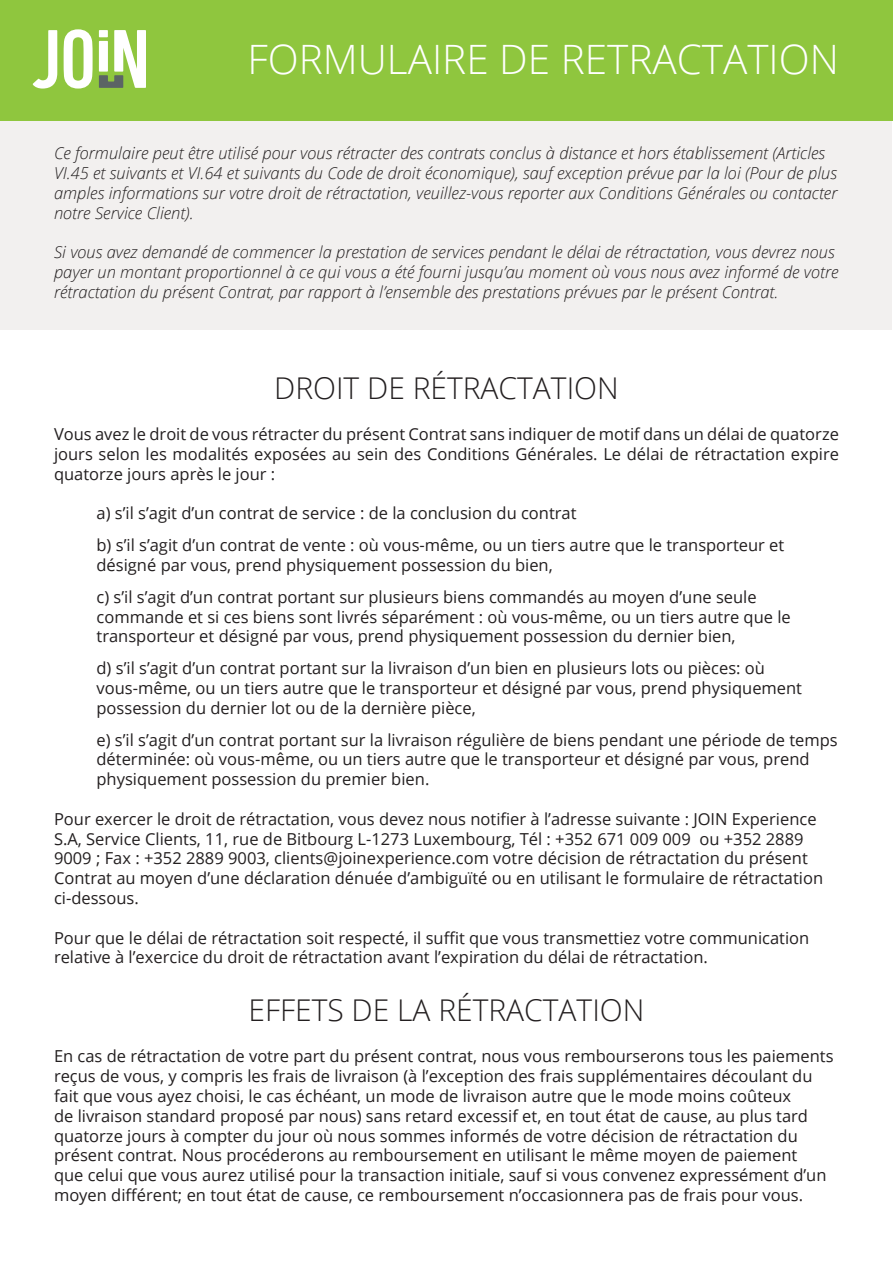
<style>
.page{position:relative;width:893px;height:1263px;background:#fff}
.page>*{position:absolute;margin:0;border:0;box-sizing:border-box;transform-origin:0 0}
.t1{font:300 40.5px "Open Sans";color:#fff}
.t2{font:300 30px "Open Sans";color:#231f20}
.t3{font:16.5px/19.8px "Open Sans";color:#231f20}
.t4{font:italic 300 16.5px/19.8px "Open Sans";color:#231f20}
</style>
<div class="page">
<div style="left:1px;top:120px;width:891px;height:210px;background:#f2f0ef"></div>
<div style="left:0;top:0;width:893px;height:120px;background:#8fc63e"></div>
<svg style="left:33px;top:30px;width:24px;height:59px"></svg>
<svg style="left:64px;top:29px;width:29px;height:60px"></svg>
<svg style="left:99px;top:30px;width:47px;height:58px"></svg>
<p class="t1" style="left:248px;top:31px;width:593px">FORMULAIRE DE RETRACTATION</p>
<p class="t4" style="left:54px;top:143px;width:785px">Ce formulaire peut être utilisé pour vous rétracter des contrats conclus à distance et hors établissement (Articles VI.45 et suivants et VI.64 et suivants du Code de droit économique), sauf exception prévue par la loi (Pour de plus amples informations sur votre droit de rétractation, veuillez-vous reporter aux Conditions Générales ou contacter notre Service Client).</p>
<p class="t4" style="left:54px;top:242px;width:786px">Si vous avez demandé de commencer la prestation de services pendant le délai de rétractation, vous devrez nous payer un montant proportionnel à ce qui vous a été fourni jusqu’au moment où vous nous avez informé de votre rétractation du présent Contrat, par rapport à l’ensemble des prestations prévues par le présent Contrat.</p>
<p class="t2" style="left:274px;top:367px;width:346px">DROIT DE RÉTRACTATION</p>
<p class="t3" style="left:54px;top:424px;width:786px;text-align:justify">Vous avez le droit de vous rétracter du présent Contrat sans indiquer de motif dans un délai de quatorze jours selon les modalités exposées au sein des Conditions Générales. Le délai de rétractation expire quatorze jours après le jour :</p>
<p class="t3" style="left:97px;top:503px;width:482px">a) s’il s’agit d’un contrat de service : de la conclusion du contrat</p>
<p class="t3" style="left:97px;top:535px;width:689px">b) s’il s’agit d’un contrat de vente : où vous-même, ou un tiers autre que le transporteur et désigné par vous, prend physiquement possession du bien,</p>
<p class="t3" style="left:97px;top:586px;width:696px">c) s’il s’agit d’un contrat portant sur plusieurs biens commandés au moyen d’une seule commande et si ces biens sont livrés séparément : où vous-même, ou un tiers autre que le transporteur et désigné par vous, prend physiquement possession du dernier bien,</p>
<p class="t3" style="left:97px;top:658px;width:707px">d) s’il s’agit d’un contrat portant sur la livraison d’un bien en plusieurs lots ou pièces: où vous-même, ou un tiers autre que le transporteur et désigné par vous, prend physiquement possession du dernier lot ou de la dernière pièce,</p>
<p class="t3" style="left:97px;top:729px;width:743px">e) s’il s’agit d’un contrat portant sur la livraison régulière de biens pendant une période de temps déterminée: où vous-même, ou un tiers autre que le transporteur et désigné par vous, prend physiquement possession du premier bien.</p>
<p class="t3" style="left:54px;top:808px;width:771px">Pour exercer le droit de rétractation, vous devez nous notifier à l’adresse suivante : JOIN Experience S.A, Service Clients, 11, rue de Bitbourg L-1273 Luxembourg, Tél : +352 671 009 009 ou +352 2889<br>9009 ; Fax : +352 2889 9003, clients@joinexperience.com votre décision de rétractation du présent Contrat au moyen d’une déclaration dénuée d’ambiguïté ou en utilisant le formulaire de rétractation ci-dessous.</p>
<p class="t3" style="left:54px;top:927px;width:757px">Pour que le délai de rétractation soit respecté, il suffit que vous transmettiez votre communication relative à l’exercice du droit de rétractation avant l’expiration du délai de rétractation.</p>
<p class="t2" style="left:248px;top:989px;width:397px">EFFETS DE LA RÉTRACTATION</p>
<p class="t3" style="left:54px;top:1046px;width:781px">En cas de rétractation de votre part du présent contrat, nous vous rembourserons tous les paiements reçus de vous, y compris les frais de livraison (à l’exception des frais supplémentaires découlant du fait que vous ayez choisi, le cas échéant, un mode de livraison autre que le mode moins coûteux<br>de livraison standard proposé par nous) sans retard excessif et, en tout état de cause, au plus tard quatorze jours à compter du jour où nous sommes informés de votre décision de rétractation du présent contrat. Nous procéderons au remboursement en utilisant le même moyen de paiement<br>que celui que vous aurez utilisé pour la transaction initiale, sauf si vous convenez expressément d’un moyen différent; en tout état de cause, ce remboursement n’occasionnera pas de frais pour vous.</p>
</div>
